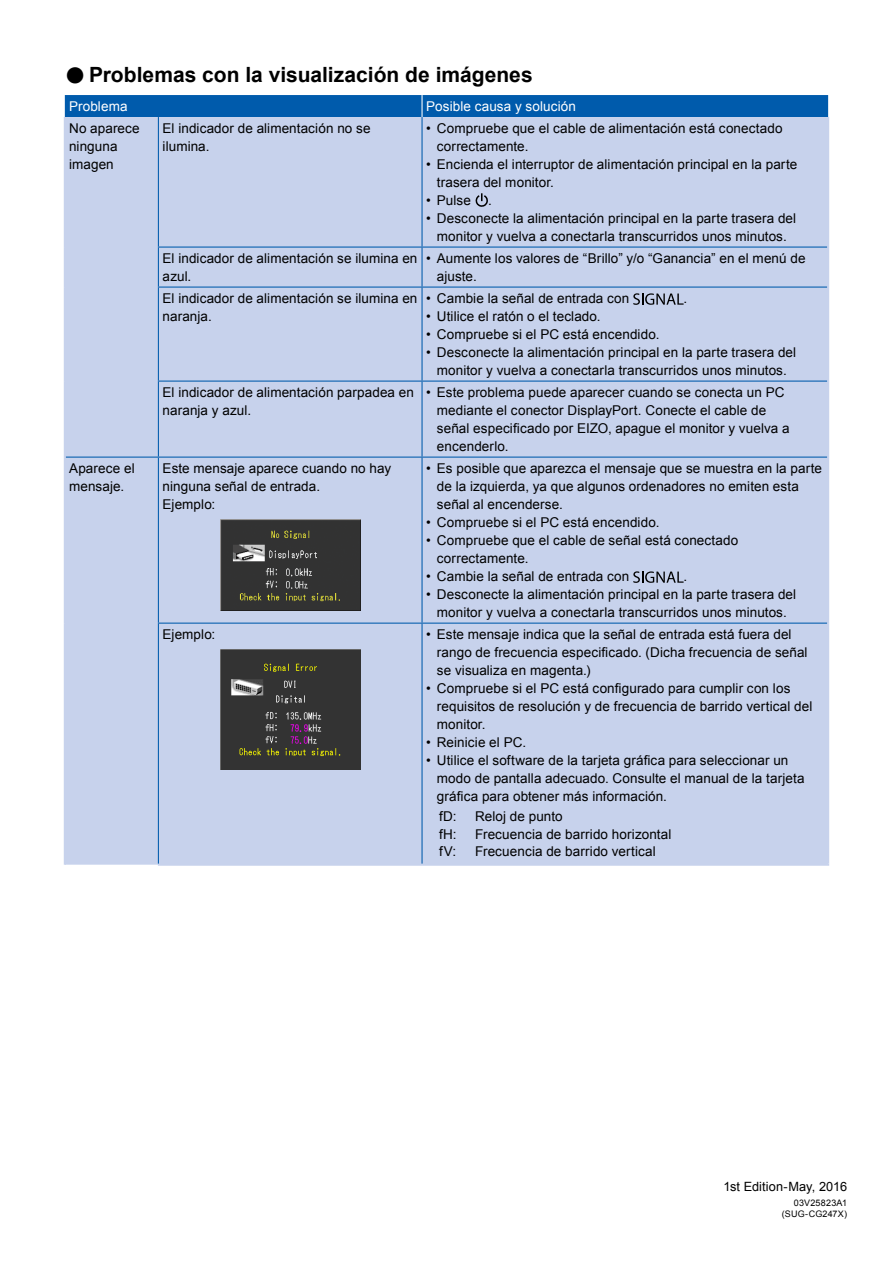
<style>
.page{position:relative;width:893px;height:1263px;background:#fff}
.page>*{position:absolute;margin:0;border:0;box-sizing:border-box;transform-origin:0 0}
.t1{font:700 21px "Arial";color:#000}
.t2{font:13.5px/18px "Arial";letter-spacing:.005em;color:#000}
.t3{font:13.5px "Arial";letter-spacing:.01em;color:#fff}
.t4{font:12.75px "Arial";letter-spacing:.005em;color:#000}
.t5{font:9px/10.5px "Arial";letter-spacing:.02em;color:#000;text-align:right}
.s1{font-size:37.8px}
</style>
<div class="page">
<div style="left:65px;top:95px;width:763px;height:22px;background:#005bac"></div>
<div style="left:66px;top:117px;width:761px;height:748px;background:#c7d2ec"></div>
<hr style="left:64px;top:117px;width:2px;height:130px;background:#c7d2ec">
<hr style="left:64px;top:247px;width:2px;height:40px;background:#c7d2ec">
<hr style="left:64px;top:287px;width:2px;height:94px;background:#c7d2ec">
<hr style="left:64px;top:381px;width:2px;height:76px;background:#c7d2ec">
<hr style="left:827px;top:117px;width:2px;height:130px;background:#c7d2ec">
<hr style="left:827px;top:247px;width:2px;height:40px;background:#c7d2ec">
<hr style="left:827px;top:287px;width:2px;height:94px;background:#c7d2ec">
<hr style="left:827px;top:381px;width:2px;height:76px;background:#c7d2ec">
<hr style="left:64px;top:457px;width:2px;height:166px;background:#c7d2ec">
<hr style="left:64px;top:623px;width:2px;height:242px;background:#c7d2ec">
<hr style="left:827px;top:457px;width:2px;height:166px;background:#c7d2ec">
<hr style="left:827px;top:623px;width:2px;height:241px;background:#c7d2ec">
<hr style="left:158px;top:864px;width:264px;height:2px;background:#c7d2ec">
<hr style="left:422px;top:864px;width:407px;height:2px;background:#c7d2ec">
<hr style="left:158px;top:117px;width:1px;height:130px;background:#005bac">
<hr style="left:421px;top:117px;width:2px;height:130px;background:#005bac">
<hr style="left:158px;top:247px;width:264px;height:1px;background:#005bac">
<hr style="left:158px;top:248px;width:1px;height:39px;background:#005bac">
<hr style="left:422px;top:247px;width:405px;height:1px;background:#005bac">
<hr style="left:421px;top:248px;width:2px;height:39px;background:#005bac">
<hr style="left:158px;top:287px;width:264px;height:1px;background:#005bac">
<hr style="left:158px;top:288px;width:1px;height:93px;background:#005bac">
<hr style="left:422px;top:287px;width:405px;height:1px;background:#005bac">
<hr style="left:421px;top:288px;width:2px;height:93px;background:#005bac">
<hr style="left:158px;top:381px;width:264px;height:1px;background:#005bac">
<hr style="left:158px;top:382px;width:1px;height:75px;background:#005bac">
<hr style="left:422px;top:381px;width:405px;height:1px;background:#005bac">
<hr style="left:421px;top:382px;width:2px;height:75px;background:#005bac">
<hr style="left:66px;top:457px;width:92px;height:1px;background:#005bac">
<hr style="left:158px;top:457px;width:264px;height:1px;background:#005bac">
<hr style="left:158px;top:458px;width:1px;height:165px;background:#005bac">
<hr style="left:422px;top:457px;width:405px;height:1px;background:#005bac">
<hr style="left:421px;top:458px;width:2px;height:165px;background:#005bac">
<hr style="left:158px;top:623px;width:264px;height:1px;background:#005bac">
<hr style="left:158px;top:624px;width:1px;height:240px;background:#005bac">
<hr style="left:422px;top:623px;width:405px;height:1px;background:#005bac">
<hr style="left:421px;top:624px;width:2px;height:240px;background:#005bac">
<hr style="left:421px;top:95px;width:2px;height:22px;background:#fff">
<svg style="left:475px;top:193px;width:13px;height:14px"></svg>
<svg style="left:633px;top:293px;width:51px;height:12px"></svg>
<img style="left:220px;top:520px;width:140px;height:90px">
<svg style="left:633px;top:571px;width:51px;height:12px"></svg>
<img style="left:220px;top:650px;width:140px;height:120px">
<h1 class="t1" style="left:64px;top:60px;width:470px"><span class="s1">●</span>Problemas con la visualización de imágenes</h1>
<p class="t3" style="left:69px;top:97px;width:60px">Problema</p>
<p class="t3" style="left:426px;top:97px;width:151px">Posible causa y solución</p>
<p class="t2" style="left:69px;top:119px;width:72px">No aparece ninguna imagen</p>
<p class="t2" style="left:163px;top:119px;width:209px">El indicador de alimentación no se ilumina.</p>
<p class="t2" style="left:437px;top:119px;width:347px;text-indent:-11px">• Compruebe que el cable de alimentación está conectado correctamente.</p>
<p class="t2" style="left:437px;top:155px;width:362px;text-indent:-11px">• Encienda el interruptor de alimentación principal en la parte trasera del monitor.</p>
<p class="t2" style="left:426px;top:191px;width:46px">• Pulse</p>
<p class="t2" style="left:488px;top:191px;width:5px">.</p>
<p class="t2" style="left:426px;top:209px;width:371px;text-align:center">• Desconecte la alimentación principal en la parte trasera del monitor y vuelva a conectarla transcurridos unos minutos.</p>
<p class="t2" style="left:163px;top:249px;width:256px">El indicador de alimentación se ilumina en azul.</p>
<p class="t2" style="left:437px;top:249px;width:370px;text-indent:-11px">• Aumente los valores de “Brillo” y/o “Ganancia” en el menú de ajuste.</p>
<p class="t2" style="left:163px;top:289px;width:256px">El indicador de alimentación se ilumina en naranja.</p>
<p class="t2" style="left:426px;top:289px;width:205px">• Cambie la señal de entrada con</p>
<p class="t2" style="left:684px;top:289px;width:5px">.</p>
<p class="t2" style="left:426px;top:307px;width:176px">• Utilice el ratón o el teclado.</p>
<p class="t2" style="left:426px;top:325px;width:235px">• Compruebe si el PC está encendido.</p>
<p class="t2" style="left:426px;top:343px;width:371px;text-align:center">• Desconecte la alimentación principal en la parte trasera del monitor y vuelva a conectarla transcurridos unos minutos.</p>
<p class="t2" style="left:163px;top:383px;width:253px">El indicador de alimentación parpadea en naranja y azul.</p>
<p class="t2" style="left:437px;top:383px;width:354px;text-indent:-11px">• Este problema puede aparecer cuando se conecta un PC mediante el conector DisplayPort. Conecte el cable de señal especificado por EIZO, apague el monitor y vuelva a encenderlo.</p>
<p class="t2" style="left:69px;top:459px;width:67px">Aparece el mensaje.</p>
<p class="t2" style="left:163px;top:459px;width:230px">Este mensaje aparece cuando no hay ninguna señal de entrada.<br>Ejemplo:</p>
<p class="t2" style="left:437px;top:459px;width:387px;text-indent:-11px">• Es posible que aparezca el mensaje que se muestra en la parte de la izquierda, ya que algunos ordenadores no emiten esta señal al encenderse.</p>
<p class="t2" style="left:426px;top:513px;width:235px">• Compruebe si el PC está encendido.</p>
<p class="t2" style="left:437px;top:531px;width:303px;text-indent:-11px">• Compruebe que el cable de señal está conectado correctamente.</p>
<p class="t2" style="left:426px;top:567px;width:205px">• Cambie la señal de entrada con</p>
<p class="t2" style="left:684px;top:567px;width:5px">.</p>
<p class="t2" style="left:426px;top:585px;width:371px;text-align:center">• Desconecte la alimentación principal en la parte trasera del monitor y vuelva a conectarla transcurridos unos minutos.</p>
<p class="t2" style="left:163px;top:625px;width:54px">Ejemplo:</p>
<p class="t2" style="left:437px;top:625px;width:372px;text-indent:-11px">• Este mensaje indica que la señal de entrada está fuera del rango de frecuencia especificado. (Dicha frecuencia de señal se visualiza en magenta.)</p>
<p class="t2" style="left:437px;top:679px;width:377px;text-indent:-11px">• Compruebe si el PC está configurado para cumplir con los requisitos de resolución y de frecuencia de barrido vertical del monitor.</p>
<p class="t2" style="left:426px;top:733px;width:101px">• Reinicie el PC.</p>
<p class="t2" style="left:437px;top:751px;width:369px;text-indent:-11px">• Utilice el software de la tarjeta gráfica para seleccionar un modo de pantalla adecuado. Consulte el manual de la tarjeta gráfica para obtener más información.</p>
<p class="t2" style="left:439px;top:807px;width:19px">fD:</p>
<p class="t2" style="left:475px;top:807px;width:89px">Reloj de punto</p>
<p class="t2" style="left:439px;top:825px;width:19px">fH:</p>
<p class="t2" style="left:475px;top:825px;width:198px">Frecuencia de barrido horizontal</p>
<p class="t2" style="left:439px;top:843px;width:19px">fV:</p>
<p class="t2" style="left:475px;top:843px;width:182px">Frecuencia de barrido vertical</p>
<p class="t4" style="left:723px;top:1178px;width:125px">1st Edition-May, 2016</p>
<p class="t5" style="left:782px;top:1198px;width:67px">03V25823A1 (SUG-CG247X)</p>
</div>
